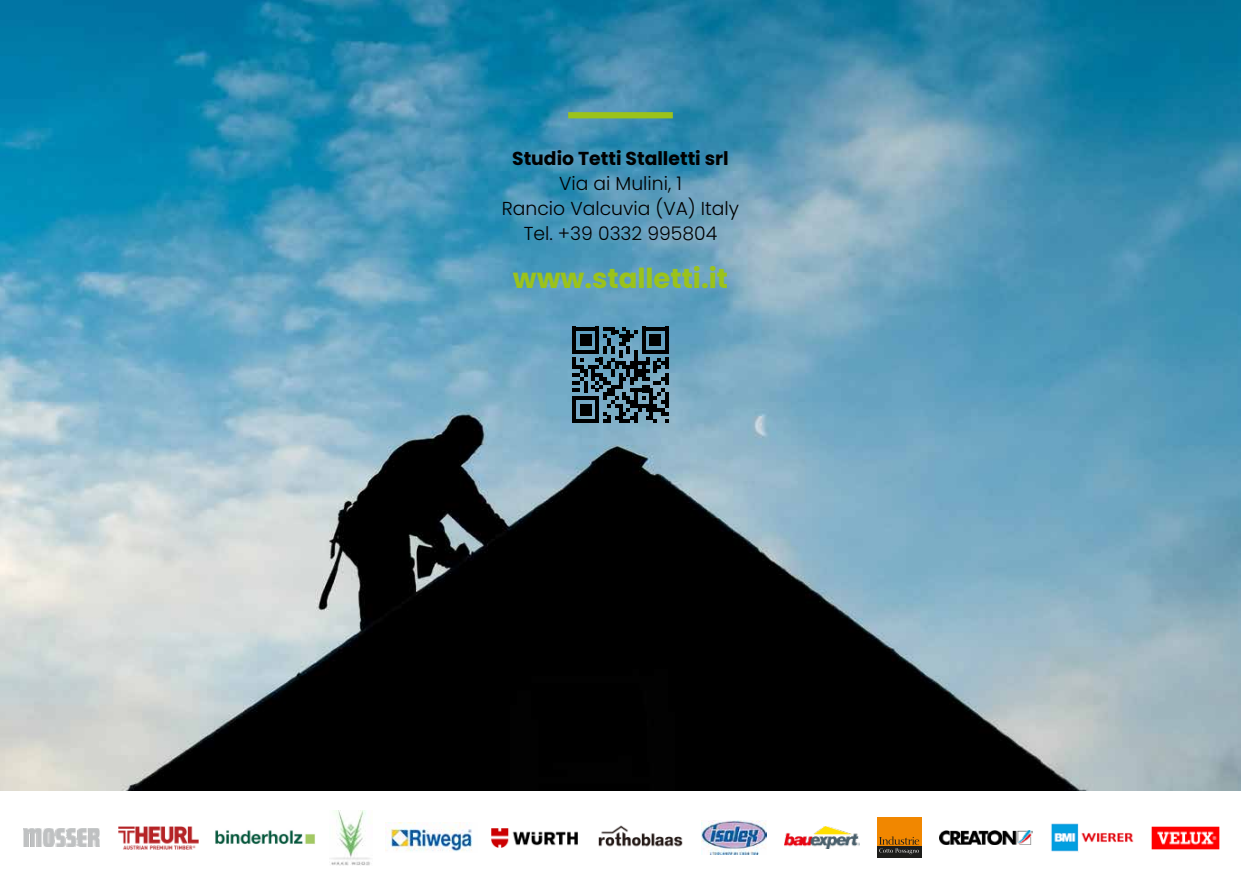
<style>
.page{position:relative;width:1241px;height:886px;background:#fff}
.page>*{position:absolute;margin:0;border:0;box-sizing:border-box;transform-origin:0 0}
.t1{font:700 27.5px "Poppins";color:#9bc31a}
.t2{font:300 18.75px/25px "Poppins";color:#000;text-align:center}
.t3{font:700 18.75px "Poppins";color:#000}
</style>
<div class="page">
<img style="left:0;top:0;width:1240px;height:791px">
<svg style="left:572px;top:327px;width:96px;height:96px;background:#3a5563"></svg>
<div style="left:568px;top:112px;width:104px;height:6px;background:#9bc31a"></div>
<img style="left:24px;top:829px;width:76px;height:18px">
<img style="left:119px;top:826px;width:79px;height:23px">
<img style="left:215px;top:830px;width:100px;height:15px">
<img style="left:330px;top:810px;width:40px;height:55px">
<img style="left:385px;top:823px;width:87px;height:29px">
<img style="left:491px;top:828px;width:86px;height:19px">
<img style="left:598px;top:825px;width:85px;height:22px">
<img style="left:701px;top:820px;width:65px;height:35px">
<img style="left:784px;top:826px;width:75px;height:23px">
<div style="left:877px;top:817px;width:44px;height:29px;background:#f18700"></div>
<div style="left:877px;top:846px;width:44px;height:12px;background:#1d1d1b"></div>
<svg style="left:879px;top:836px;width:40px;height:18px"></svg>
<img style="left:939px;top:830px;width:92px;height:15px">
<img style="left:1051px;top:823px;width:83px;height:29px">
<img style="left:1151px;top:826px;width:67px;height:23px">
<p class="t3" style="left:512px;top:148px;width:218px">Studio Tetti Stalletti srl</p>
<p class="t2" style="left:502px;top:171px;width:239px">Via ai Mulini, 1<br>Rancio Valcuvia (VA) Italy<br>Tel. +39 0332 995804</p>
<h1 class="t1" style="left:513px;top:262px;width:217px">www.stalletti.it</h1>
</div>
